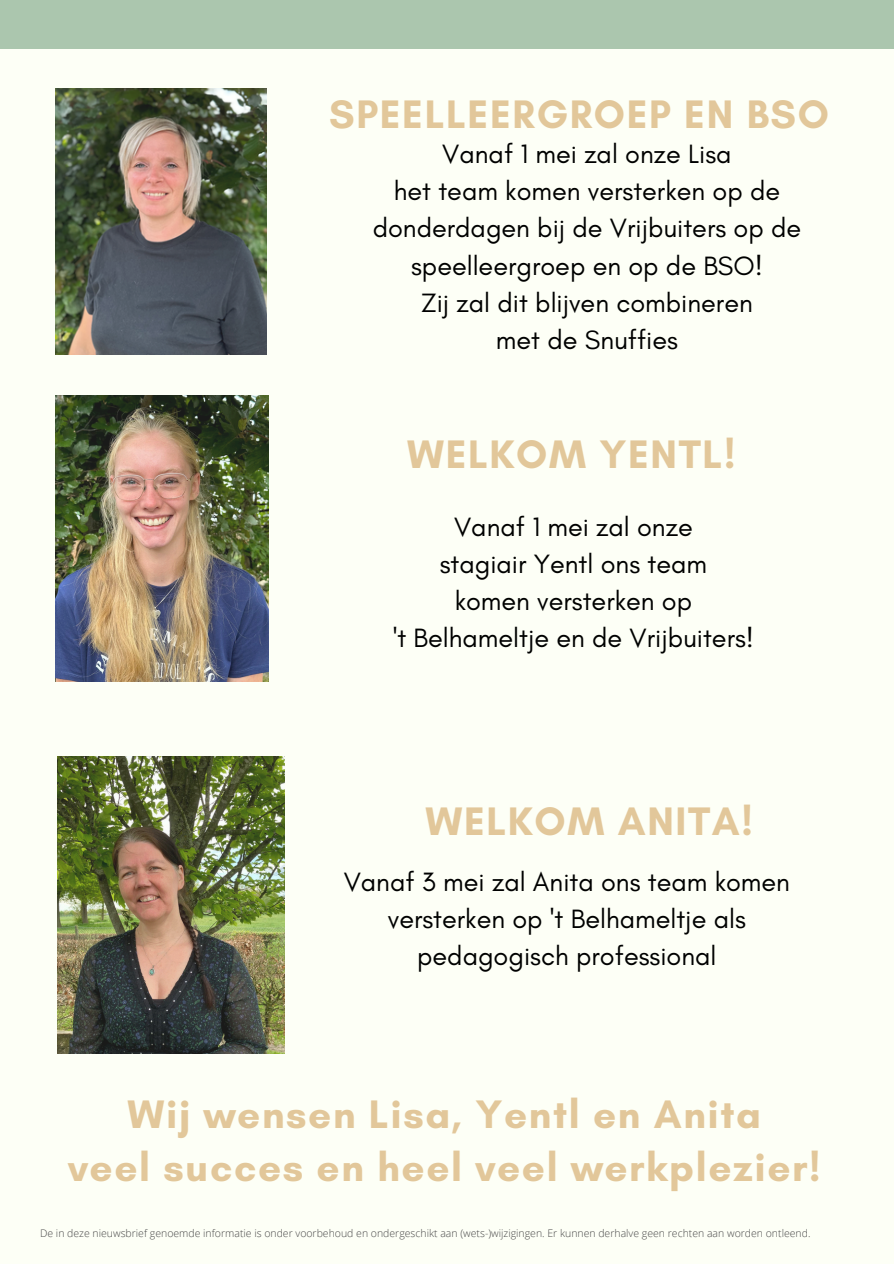
<style>
.page{position:relative;width:894px;height:1264px;background:#fff}
.page>*{position:absolute;margin:0;border:0;box-sizing:border-box;transform-origin:0 0}
.t1{font:700 40.5px/52.8px "Glacial Indifference";letter-spacing:.04em;color:#e2c79a;text-align:center}
.t2{font:27px/37.2px "Glacial Indifference";color:#000;text-align:center}
.t3{font:300 10.5px "Open Sans";color:#484848}
</style>
<div class="page">
<div style="left:0;top:0;width:893px;height:1263px;background:#fdfff6"></div>
<div style="left:0;top:0;width:893px;height:49px;background:#abc6ae"></div>
<img style="left:56px;top:89px;width:210px;height:266px">
<img style="left:56px;top:396px;width:212px;height:285px">
<img style="left:58px;top:756px;width:226px;height:297px">
<h1 class="t1" style="left:329px;top:87px;width:501px">SPEELLEERGROEP EN BSO</h1>
<h3 class="t2" style="left:372px;top:135px;width:430px">Vanaf 1 mei zal onze Lisa<br>het team komen versterken op de donderdagen bij de Vrijbuiters op de speelleergroep en op de BSO!<br>Zij zal dit blijven combineren<br>met de Snuffies</h3>
<p class="t1" style="left:407px;top:427px;width:330px">WELKOM YENTL!</p>
<h1 class="t2" style="left:392px;top:508px;width:362px">Vanaf 1 mei zal onze<br>stagiair Yentl ons team<br>komen versterken op<br>'t Belhameltje en de Vrijbuiters!</h1>
<p class="t1" style="left:425px;top:794px;width:329px">WELKOM ANITA!</p>
<h1 class="t2" style="left:343px;top:862px;width:447px">Vanaf 3 mei zal Anita ons team komen versterken op 't Belhameltje als pedagogisch professional</h1>
<h3 class="t1" style="left:68px;top:1087px;width:754px">Wij wensen Lisa, Yentl en Anita<br>veel succes en heel veel werkplezier!</h3>
<p class="t3" style="left:40px;top:1226px;width:771px">De in deze nieuwsbrief genoemde informatie is onder voorbehoud en ondergeschikt aan (wets-)wijzigingen. Er kunnen derhalve geen rechten aan worden ontleend.</p>
</div>
